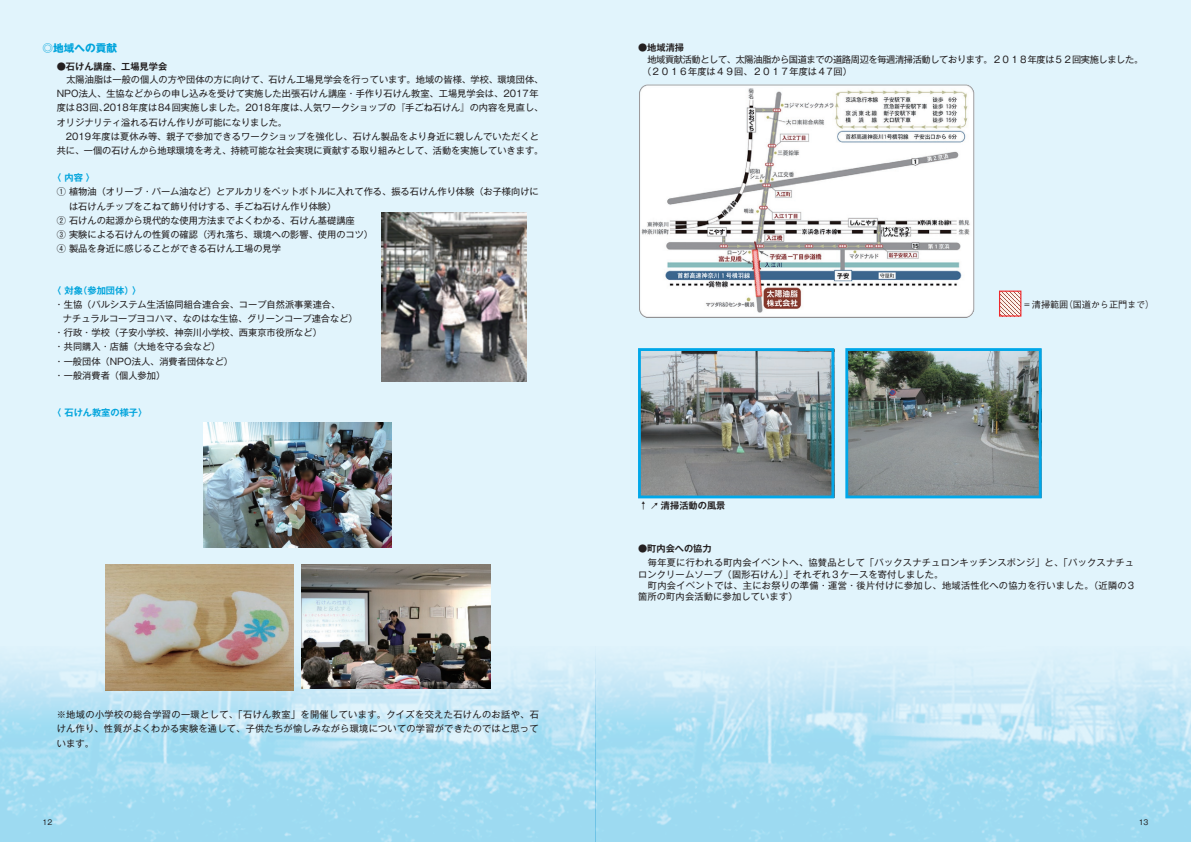
<style>
.page{position:relative;width:1191px;height:842px;background:#e1f4fc}
.page>*{position:absolute;margin:0;border:0;box-sizing:border-box;transform-origin:0 0}
.t1{font:700 10.6px "Gothic MB101 Pro";color:#00a4dc}
.t2{font:9.2px/14.2px "Gothic MB101 Pr 6 N";color:#231f20}
.t3{font:9.2px/11.3px "Gothic MB101 Pr 6 N";letter-spacing:.025em;color:#231f20}
.t4{font:9.2px/11.3px "Gothic MB101 Pr 6 N";letter-spacing:-.04em;color:#231f20}
.t5{font:700 9.2px "Gothic MB101 Pro De";color:#231f20}
.t6{font:500 9.2px "Gothic BBB Pro";letter-spacing:-.02em;color:#231f20}
.t7{font:700 9.2px "Gothic MB101 Pro De";color:#00a4dc}
.t8{font:700 9.2px "Gothic MB101 Pr 5 De";color:#00a4dc}
.t9{font:7.1px "Gothic MB101 Pro";color:#231f20}
</style>
<div class="page">
<img style="left:0;top:646px;width:1191px;height:196px">
<img style="left:381px;top:213px;width:146px;height:168px">
<img style="left:302px;top:565px;width:188px;height:124px">
<img style="left:106px;top:565px;width:188px;height:125px">
<img style="left:204px;top:422px;width:188px;height:126px">
<img style="left:642px;top:352px;width:188px;height:142px">
<img style="left:849px;top:352px;width:188px;height:142px">
<div style="left:638px;top:348px;width:196px;height:150px;border:3px solid #00a7e9"></div>
<div style="left:845px;top:348px;width:196px;height:150px;border:3px solid #00a7e9"></div>
<img style="left:639px;top:85px;width:335px;height:232px">
<svg style="left:1001px;top:293px;width:18px;height:22px"></svg>
<div style="left:999px;top:291px;width:22px;height:26px;border:1px solid #ee292d"></div>
<p class="t1" style="left:43px;top:39px;width:76px">◎地域への貢献</p>
<p class="t5" style="left:638px;top:40px;width:48px">●地域清掃</p>
<p class="t4" style="left:638px;top:54px;width:507px">　地域貢献活動として、太陽油脂から国道までの道路周辺を毎週清掃活動しております。２０１８年度は５２回実施しました。　（２０１６年度は４９回、２０１７年度は４7回）</p>
<p class="t5" style="left:57px;top:58px;width:112px">●石けん講座、工場見学会</p>
<p class="t2" style="left:57px;top:72px;width:488px">　太陽油脂は一般の個人の方や団体の方に向けて、石けん工場見学会を行っています。地域の皆様、学校、環境団体、NPO法人、生協などからの申し込みを受けて実施した出張石けん講座・手作り石けん教室、工場見学会は、2017年度は83回、2018年度は84回実施しました。2018年度は、人気ワークショップの『手ごね石けん』の内容を見直し、オリジナリティ溢れる石けん作りが可能になりました。<br>　2019年度は夏休み等、親子で参加できるワークショップを強化し、石けん製品をより身近に親しんでいただくと共に、一個の石けんから地球環境を考え、持続可能な社会実現に貢献する取り組みとして、活動を実施していきます。</p>
<p class="t7" style="left:52px;top:170px;width:44px">〈 内容 〉</p>
<p class="t2" style="left:57px;top:184px;width:483px">① 植物油（オリーブ・パーム油など）とアルカリをペットボトルに入れて作る、振る石けん作り体験（お子様向けに</p>
<p class="t2" style="left:69px;top:198px;width:269px">は石けんチップをこねて飾り付けする、手ごね石けん作り体験）</p>
<p class="t2" style="left:57px;top:213px;width:299px">② 石けんの起源から現代的な使用方法までよくわかる、石けん基礎講座</p>
<p class="t2" style="left:57px;top:227px;width:318px">③ 実験による石けんの性質の確認（汚れ落ち、環境への影響、使用のコツ）</p>
<p class="t2" style="left:57px;top:241px;width:226px">④ 製品を身近に感じることができる石けん工場の見学</p>
<p class="t8" style="left:52px;top:283px;width:91px">〈 対象（参加団体）〉</p>
<p class="t2" style="left:54px;top:297px;width:287px">・生協（パルシステム生活協同組合連合会、コープ自然派事業連合、</p>
<p class="t2" style="left:63px;top:311px;width:296px">ナチュラルコープヨコハマ、なのはな生協、グリーンコープ連合など）</p>
<p class="t2" style="left:54px;top:325px;width:269px">・行政・学校（子安小学校、神奈川小学校、西東京市役所など）</p>
<p class="t2" style="left:54px;top:339px;width:168px">・共同購入・店舗（大地を守る会など）</p>
<p class="t2" style="left:54px;top:353px;width:180px">・一般団体（NPO法人、消費者団体など）</p>
<p class="t2" style="left:54px;top:367px;width:112px">・一般消費者（個人参加）</p>
<p class="t6" style="left:1024px;top:297px;width:132px">= 清掃範囲（国道から正門まで）</p>
<p class="t7" style="left:52px;top:404px;width:97px">〈 石けん教室の様子〉</p>
<p class="t2" style="left:57px;top:707px;width:484px;text-align:justify">※地域の小学校の総合学習の一環として、「石けん教室」を開催しています。クイズを交えた石けんのお話や、石けん作り、性質がよくわかる実験を通して、子供たちが愉しみながら環境についての学習ができたのではと思っています。</p>
<p class="t5" style="left:638px;top:498px;width:11px">↑</p>
<p class="t5" style="left:661px;top:498px;width:66px">清掃活動の風景</p>
<p class="t5" style="left:638px;top:541px;width:75px">●町内会への協力</p>
<p class="t3" style="left:638px;top:557px;width:498px">　毎年夏に行われる町内会イベントへ、協賛品として「パックスナチュロンキッチンスポンジ」と、「パックスナチュロンクリームソープ（固形石けん）」それぞれ３ケースを寄付しました。<br>　町内会イベントでは、主にお祭りの準備・運営・後片付けに参加し、地域活性化への協力を行いました。（近隣の3箇所の町内会活動に参加しています）</p>
<p class="t9" style="left:43px;top:817px;width:11px">12</p>
<p class="t9" style="left:1138px;top:817px;width:11px">13</p>
</div>
